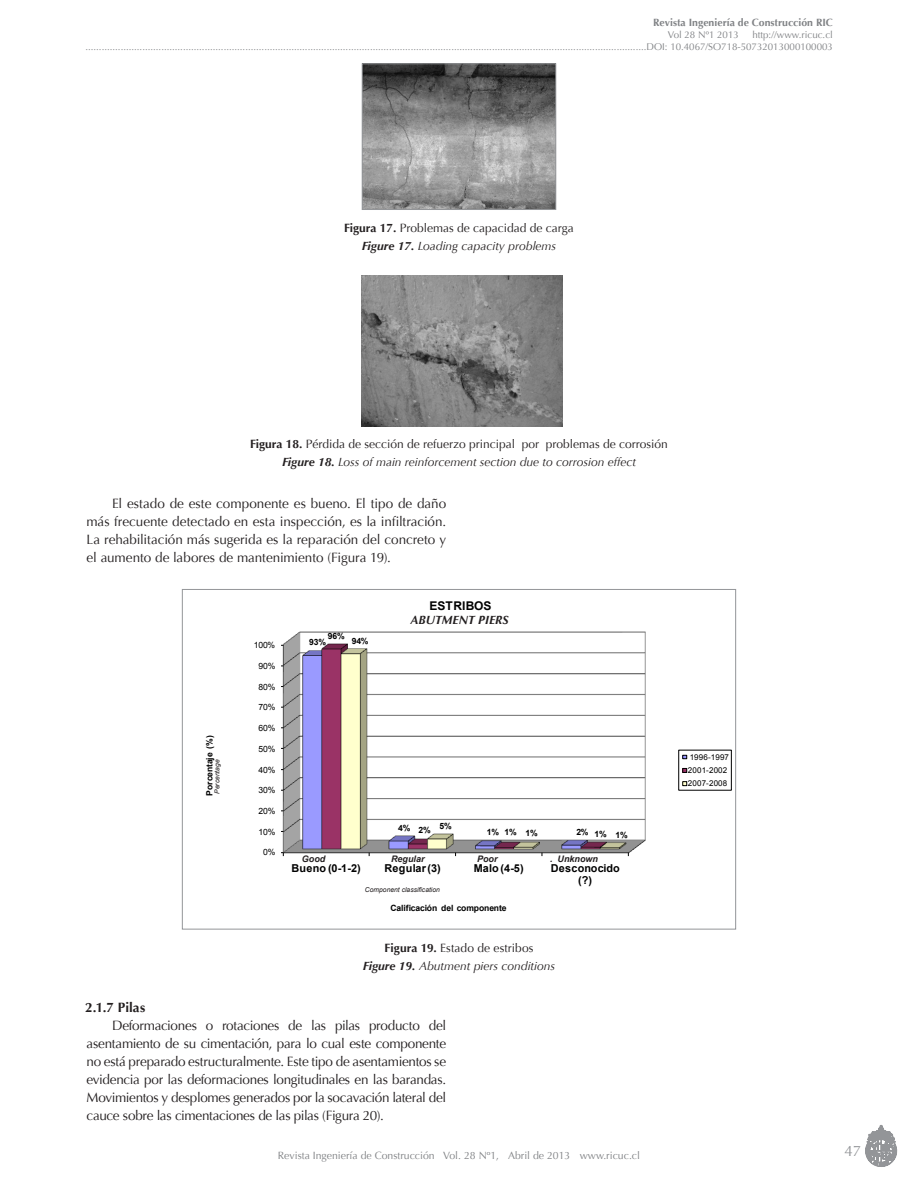
<style>
.page{position:relative;width:918px;height:1188px;background:#fff}
.page>*{position:absolute;margin:0;border:0;box-sizing:border-box;transform-origin:0 0}
.t1{font:15px "Optima";color:#939598}
.Párrafo_Español{font:13.5px/18px "Optima";letter-spacing:-.015em;color:#231f20;text-align:justify}
.Subtítulo2_Español{font:700 13.5px "Optima";letter-spacing:.005em;color:#231f20}
.Párrafo_Español-2{font:12px "Optima";color:#231f20}
.Párrafo_Inglés{font:italic 12px "Optima";color:#231f20}
.Párrafo_Inglés-2{font:italic 700 12px "Optima";color:#231f20}
.t2{font:700 12px "Arial";color:#000}
.t3{font:700 10.95px/12px "Arial";letter-spacing:.02em;color:#000;text-align:center}
.t4{font:10.5px "Optima";color:#808285}
.t5{font:700 10.5px "Optima";color:#808285}
.t6{font:9.75px/11.7px "Optima";color:#808285;text-align:right}
.Párrafo_Inglés-3{font:italic 700 9px "Arial";color:#231f20}
.t7{font:700 8.55px "Arial";letter-spacing:-.01em;color:#000}
.t8{font:8.55px "Arial";letter-spacing:-.025em;color:#000}
.t9{font:7.95px/13.4px "Arial";letter-spacing:.015em;color:#000}
.Párrafo_Inglés-4{font:italic 6.75px "Arial";color:#231f20}
.s1{font-weight:700}
</style>
<div class="page">
<svg style="left:865px;top:1125px;width:32px;height:42px"></svg>
<img style="left:282px;top:631px;width:364px;height:223px">
<div style="left:678px;top:750px;width:54px;height:41px;border:1px solid #000"></div>
<svg style="left:682px;top:755px;width:5px;height:4px"></svg>
<svg style="left:682px;top:768px;width:5px;height:5px"></svg>
<svg style="left:682px;top:781px;width:5px;height:5px"></svg>
<img style="left:364px;top:65px;width:190px;height:143px">
<div style="left:362px;top:63px;width:194px;height:147px;border:1px solid #939598"></div>
<img style="left:362px;top:276px;width:201px;height:150px">
<p class="t5" style="left:653px;top:17px;width:181px">Revista Ingeniería de Construcción RIC</p>
<p class="t6" style="left:668px;top:29px;width:73px">Vol 28 Nº1 2013</p>
<p class="t6" style="left:85px;top:29px;width:749px">http://www.ricuc.cl<br>...............................................................................................................................................................................................................DOI: 10.4067/SO718-50732013000100003</p>
<p class="Párrafo_Español-2" style="left:344px;top:221px;width:231px"><span class="s1">Figura 17.</span> Problemas de capacidad de carga</p>
<p class="Párrafo_Inglés" style="left:362px;top:239px;width:196px"><span class="s1">Figure 17.</span> Loading capacity problems</p>
<p class="Párrafo_Español-2" style="left:250px;top:437px;width:419px"><span class="s1">Figura 18.</span> Pérdida de sección de refuerzo principal por problemas de corrosión</p>
<p class="Párrafo_Inglés" style="left:282px;top:455px;width:355px"><span class="s1">Figure 18.</span> Loss of main reinforcement section due to corrosion effect</p>
<p class="Párrafo_Español" style="left:87px;top:495px;width:361px;text-indent:26px">El estado de este componente es bueno. El tipo de daño más frecuente detectado en esta inspección, es la infiltración.<br>La rehabilitación más sugerida es la reparación del concreto y el aumento de labores de mantenimiento (Figura 19).</p>
<p class="t2" style="left:430px;top:597px;width:63px">ESTRIBOS</p>
<p class="t7" style="left:204px;top:796px;width:62px;rotate:-90deg">Porcentaje (%)</p>
<p class="Párrafo_Inglés-4" style="left:213px;top:794px;width:36px;rotate:-90deg">Percentage</p>
<p class="t8" style="left:254px;top:640px;width:23px">100%</p>
<p class="t8" style="left:259px;top:660px;width:18px">90%</p>
<p class="t8" style="left:259px;top:681px;width:18px">80%</p>
<p class="t8" style="left:259px;top:702px;width:18px">70%</p>
<p class="t8" style="left:259px;top:723px;width:18px">60%</p>
<p class="t8" style="left:259px;top:743px;width:18px">50%</p>
<p class="t8" style="left:259px;top:764px;width:18px">40%</p>
<p class="t8" style="left:259px;top:785px;width:18px">30%</p>
<p class="t8" style="left:259px;top:805px;width:18px">20%</p>
<p class="t8" style="left:259px;top:826px;width:18px">10%</p>
<p class="t8" style="left:263px;top:847px;width:14px">0%</p>
<p class="t7" style="left:328px;top:630px;width:18px">96%</p>
<p class="t7" style="left:352px;top:635px;width:18px">94%</p>
<p class="t7" style="left:309px;top:636px;width:18px">93%</p>
<p class="Párrafo_Inglés-2" style="left:411px;top:613px;width:100px">ABUTMENT PIERS</p>
<p class="t7" style="left:398px;top:823px;width:14px">4%</p>
<p class="t7" style="left:439px;top:820px;width:14px">5%</p>
<p class="t7" style="left:418px;top:824px;width:14px">2%</p>
<p class="t7" style="left:504px;top:826px;width:14px">1%</p>
<p class="t7" style="left:594px;top:829px;width:14px">1%</p>
<p class="t7" style="left:487px;top:826px;width:14px">1%</p>
<p class="t7" style="left:576px;top:827px;width:14px">2%</p>
<p class="t7" style="left:525px;top:827px;width:14px">1%</p>
<p class="t7" style="left:615px;top:829px;width:14px">1%</p>
<p class="Párrafo_Inglés-3" style="left:302px;top:853px;width:25px">Good</p>
<p class="Párrafo_Inglés-3" style="left:391px;top:853px;width:35px">Regular</p>
<p class="Párrafo_Inglés-3" style="left:477px;top:853px;width:22px">Poor</p>
<p class="Párrafo_Inglés-3" style="left:550px;top:853px;width:50px">. Unknown</p>
<p class="t3" style="left:292px;top:862px;width:71px">Bueno (0-1-2)</p>
<p class="t3" style="left:385px;top:862px;width:58px">Regular (3)</p>
<p class="t3" style="left:474px;top:862px;width:51px">Malo (4-5)</p>
<p class="t3" style="left:551px;top:862px;width:71px">Desconocido (?)</p>
<p class="Párrafo_Inglés-4" style="left:365px;top:885px;width:77px">Component classification</p>
<p class="t7" style="left:390px;top:902px;width:118px">Calificación del componente</p>
<p class="Párrafo_Español-2" style="left:384px;top:941px;width:151px"><span class="s1">Figura 19.</span> Estado de estribos</p>
<p class="Párrafo_Inglés" style="left:363px;top:959px;width:194px"><span class="s1">Figure 19.</span> Abutment piers conditions</p>
<p class="Subtítulo2_Español" style="left:85px;top:1000px;width:62px">2.1.7 Pilas</p>
<p class="Párrafo_Español" style="left:87px;top:1017px;width:361px;text-indent:26px">Deformaciones o rotaciones de las pilas producto del asentamiento de su cimentación, para lo cual este componente no está preparado estructuralmente. Este tipo de asentamientos se evidencia por las deformaciones longitudinales en las barandas.<br>Movimientos y desplomes generados por la socavación lateral del cauce sobre las cimentaciones de las pilas (Figura 20).</p>
<p class="t4" style="left:278px;top:1149px;width:364px">Revista Ingeniería de Construcción Vol. 28 Nº1, Abril de 2013 www.ricuc.cl</p>
<p class="t9" style="left:688px;top:750px;width:43px">1996-1997<br>2001-2002<br>2007-2008</p>
<p class="t1" style="left:844px;top:1142px;width:18px">47</p>
</div>
